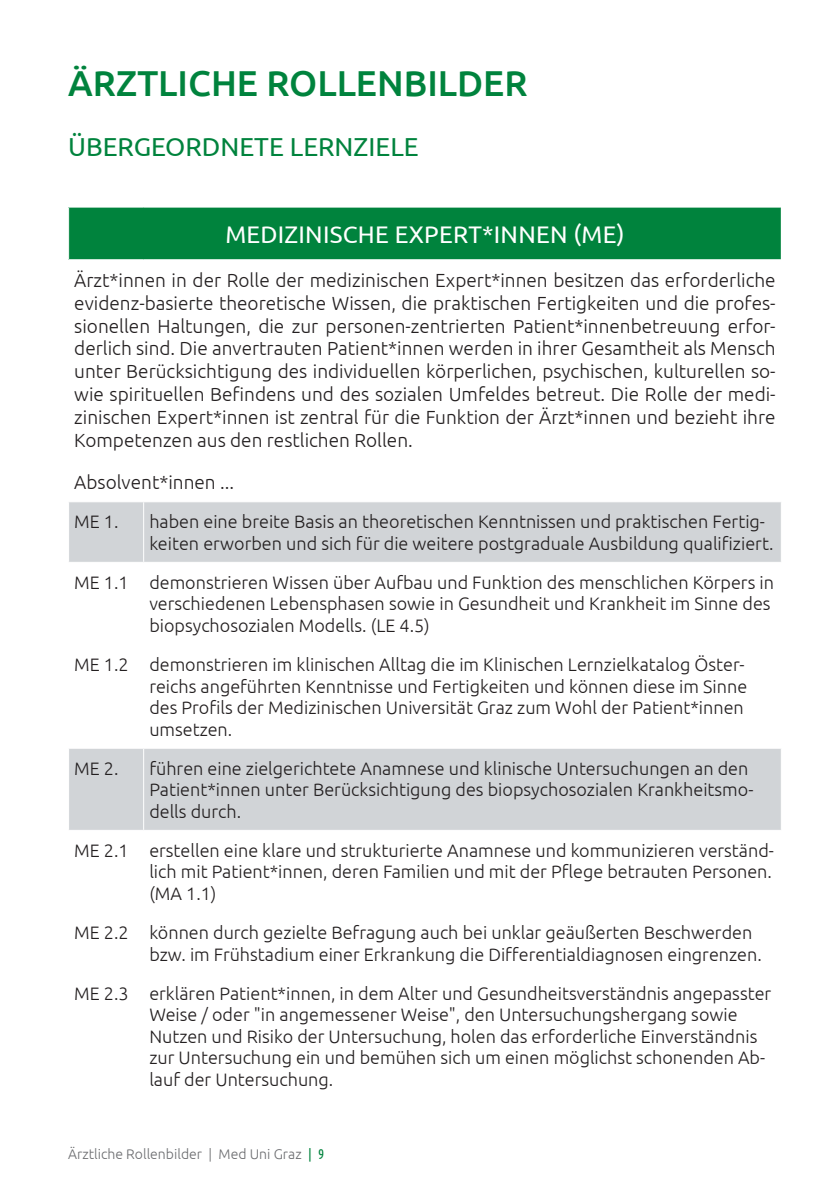
<style>
.page{position:relative;width:840px;height:1191px;background:#fff}
.page>*{position:absolute;margin:0;border:0;box-sizing:border-box;transform-origin:0 0}
.t1{font:500 36px "Ubuntu";color:#00833d}
.h1_sub{font:26px "Ubuntu";color:#00833d}
.rollenbilder_H{font:24px "Ubuntu";letter-spacing:.01em;color:#fff}
.text{font:300 19px/22.8px "Ubuntu";color:#231f20;text-align:justify}
.text_absolv{font:300 19px "Ubuntu";color:#231f20}
.tabellen_rollen_text{font:300 18px/21.6px "Ubuntu";color:#231f20}
.t2{font:300 14px "Ubuntu";color:#6c6d70}
.s1{font-family:"Ubuntu Condensed";font-weight:400;color:#00833d}
</style>
<div class="page">
<div style="left:69px;top:207px;width:711px;height:53px;background:#00833d"></div>
<svg style="left:69px;top:502px;width:711px;height:328px"></svg>
<hr style="left:68px;top:644px;width:75px;height:1px;background:#fff">
<hr style="left:68px;top:562px;width:75px;height:1px;background:#fff">
<hr style="left:143px;top:502px;width:1px;height:60px;background:#fff">
<hr style="left:143px;top:645px;width:1px;height:102px;background:#fff">
<hr style="left:143px;top:748px;width:1px;height:82px;background:#fff">
<hr style="left:68px;top:747px;width:75px;height:1px;background:#fff">
<hr style="left:144px;top:747px;width:637px;height:1px;background:#fff">
<hr style="left:68px;top:207px;width:75px;height:1px;background:#fff">
<hr style="left:144px;top:207px;width:637px;height:1px;background:#fff">
<hr style="left:68px;top:259px;width:75px;height:1px;background:#fff">
<hr style="left:144px;top:259px;width:637px;height:1px;background:#fff">
<hr style="left:144px;top:562px;width:637px;height:1px;background:#fff">
<hr style="left:143px;top:563px;width:1px;height:81px;background:#fff">
<hr style="left:144px;top:644px;width:637px;height:1px;background:#fff">
<p class="t1" style="left:68px;top:60px;width:460px">ÄRZTLICHE ROLLENBILDER</p>
<p class="h1_sub" style="left:68px;top:131px;width:352px">ÜBERGEORDNETE LERNZIELE</p>
<p class="rollenbilder_H" style="left:225px;top:220px;width:400px">MEDIZINISCHE EXPERT*INNEN (ME)</p>
<p class="text" style="left:74px;top:268px;width:702px">Ärzt*innen in der Rolle der medizinischen Expert*innen besitzen das erforderliche evidenz-basierte theoretische Wissen, die praktischen Fertigkeiten und die profes&shy;sionellen Haltungen, die zur personen-zentrierten Patient*innenbetreuung erfor&shy;derlich sind. Die anvertrauten Patient*innen werden in ihrer Gesamtheit als Mensch unter Berücksichtigung des individuellen körperlichen, psychischen, kulturellen so&shy;wie spirituellen Befindens und des sozialen Umfeldes betreut. Die Rolle der medi&shy;zinischen Expert*innen ist zentral für die Funktion der Ärzt*innen und bezieht ihre Kompetenzen aus den restlichen Rollen.</p>
<p class="text_absolv" style="left:74px;top:471px;width:161px">Absolvent*innen ...</p>
<p class="tabellen_rollen_text" style="left:74px;top:510px;width:46px">ME 1.</p>
<p class="tabellen_rollen_text" style="left:149px;top:510px;width:625px">haben eine breite Basis an theoretischen Kenntnissen und praktischen Fertig&shy;keiten erworben und sich für die weitere postgraduale Ausbildung qualifiziert.</p>
<p class="tabellen_rollen_text" style="left:74px;top:571px;width:56px">ME 1.1</p>
<p class="tabellen_rollen_text" style="left:149px;top:571px;width:626px">demonstrieren Wissen über Aufbau und Funktion des menschlichen Körpers in verschiedenen Lebensphasen sowie in Gesundheit und Krankheit im Sinne des biopsychosozialen Modells. (LE 4.5)</p>
<p class="tabellen_rollen_text" style="left:74px;top:653px;width:56px">ME 1.2</p>
<p class="tabellen_rollen_text" style="left:149px;top:653px;width:599px">demonstrieren im klinischen Alltag die im Klinischen Lernzielkatalog Öster&shy;reichs angeführten Kenntnisse und Fertigkeiten und können diese im Sinne des Profils der Medizinischen Universität Graz zum Wohl der Patient*innen umsetzen.</p>
<p class="tabellen_rollen_text" style="left:74px;top:757px;width:46px">ME 2.</p>
<p class="tabellen_rollen_text" style="left:149px;top:757px;width:605px">führen eine zielgerichtete Anamnese und klinische Untersuchungen an den<br>Patient*innen unter Berücksichtigung des biopsychosozialen Krankheitsmo&shy;dells durch.</p>
<p class="tabellen_rollen_text" style="left:74px;top:839px;width:56px">ME 2.1</p>
<p class="tabellen_rollen_text" style="left:149px;top:839px;width:625px;text-align:justify">erstellen eine klare und strukturierte Anamnese und kommunizieren verständ&shy;lich mit Patient*innen, deren Familien und mit der Pflege betrauten Personen. (MA 1.1)</p>
<p class="tabellen_rollen_text" style="left:74px;top:921px;width:56px">ME 2.2</p>
<p class="tabellen_rollen_text" style="left:149px;top:921px;width:613px">können durch gezielte Befragung auch bei unklar geäußerten Beschwerden bzw. im Frühstadium einer Erkrankung die Differentialdiagnosen eingrenzen.</p>
<p class="tabellen_rollen_text" style="left:74px;top:981px;width:56px">ME 2.3</p>
<p class="tabellen_rollen_text" style="left:149px;top:981px;width:623px">erklären Patient*innen, in dem Alter und Gesundheitsverständnis angepasster Weise / oder "in angemessener Weise", den Untersuchungshergang sowie Nutzen und Risiko der Untersuchung, holen das erforderliche Einverständnis zur Untersuchung ein und bemühen sich um einen möglichst schonenden Ab&shy;lauf der Untersuchung.</p>
<p class="t2" style="left:68px;top:1145px;width:257px">Ärztliche Rollenbilder | Med Uni Graz <span class="s1">| 9</span></p>
</div>
